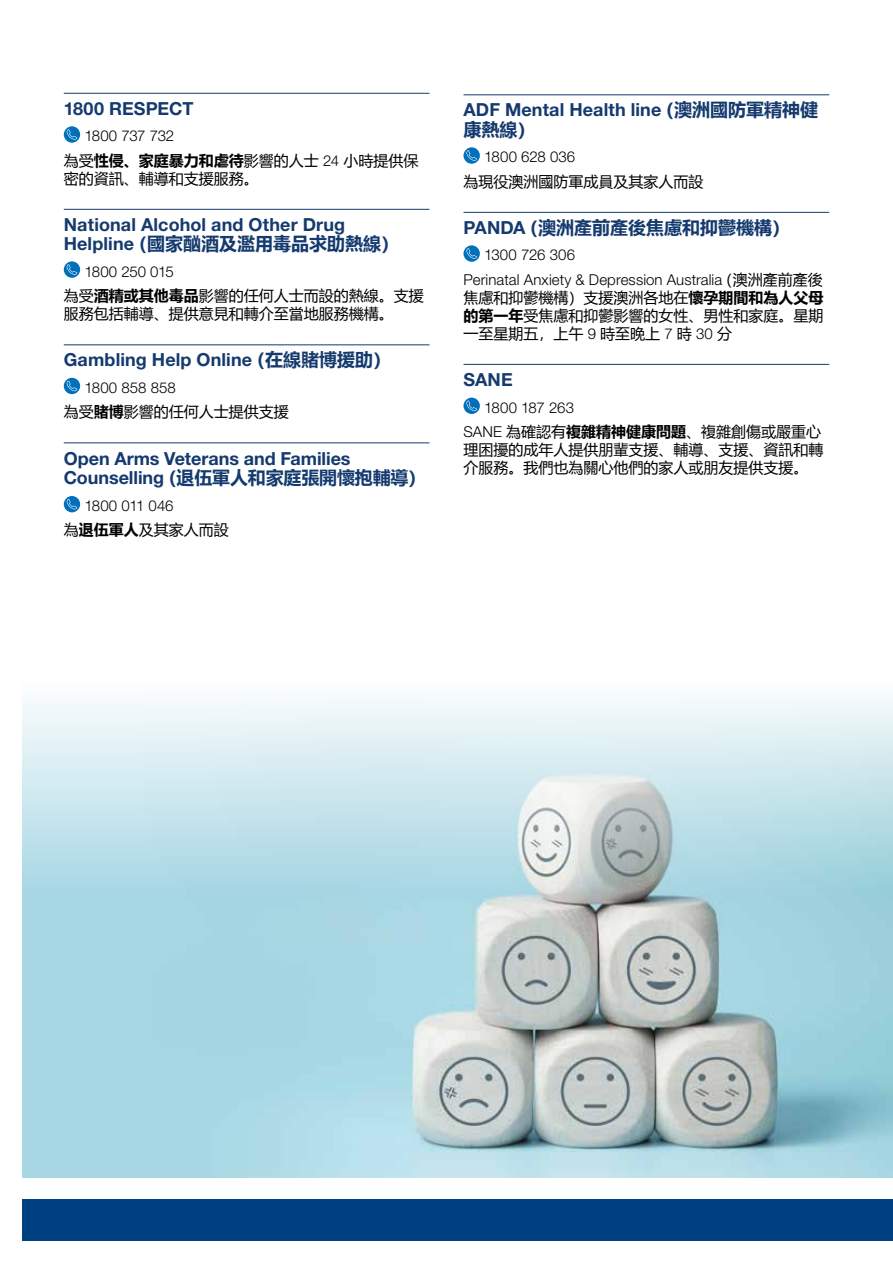
<style>
.page{position:relative;width:893px;height:1263px;background:#fff}
.page>*{position:absolute;margin:0;border:0;box-sizing:border-box;transform-origin:0 0}
.t1{font:700 18px "Helvetica Neue LT Std";letter-spacing:.005em;color:#153a6e}
.t2{font:700 18px "Microsoft Ya Hei";color:#153a6e}
.t3{font:15px/18px "Microsoft Ya Hei";color:#000}
.t4{font:300 15px/24.3px "Helvetica Neue LT Std";letter-spacing:.005em;color:#000}
.t5{font:300 15px "Helvetica Neue LT Std";letter-spacing:-.03em;color:#000}
.t6{font:300 15px "Helvetica Neue LT Std";letter-spacing:-.025em;color:#000}
.t7{font:300 15px "Helvetica Neue LT Std";letter-spacing:-.015em;color:#000}
.s1{font-weight:700}
.s2{font-family:"Helvetica Neue LT Std";font-weight:300}
.s3{font-family:"Helvetica Neue LT Std"}
.s4{font-family:"Microsoft Ya Hei"}
.s5{font-family:"Microsoft Ya Hei";font-weight:400}
</style>
<div class="page">
<hr style="left:64px;top:93px;width:365px;height:1px;background:#153a6e">
<hr style="left:64px;top:209px;width:365px;height:1px;background:#153a6e">
<hr style="left:64px;top:344px;width:365px;height:1px;background:#153a6e">
<hr style="left:64px;top:442px;width:365px;height:1px;background:#153a6e">
<hr style="left:463px;top:94px;width:366px;height:1px;background:#153a6e">
<hr style="left:463px;top:212px;width:366px;height:1px;background:#153a6e">
<hr style="left:463px;top:364px;width:366px;height:1px;background:#153a6e">
<svg style="left:64px;top:126px;width:16px;height:17px"></svg>
<svg style="left:67px;top:129px;width:10px;height:11px"></svg>
<svg style="left:64px;top:261px;width:16px;height:17px"></svg>
<svg style="left:67px;top:264px;width:10px;height:11px"></svg>
<svg style="left:64px;top:378px;width:16px;height:16px"></svg>
<svg style="left:67px;top:381px;width:10px;height:10px"></svg>
<svg style="left:64px;top:496px;width:16px;height:16px"></svg>
<svg style="left:67px;top:499px;width:10px;height:10px"></svg>
<svg style="left:463px;top:147px;width:17px;height:17px"></svg>
<svg style="left:466px;top:150px;width:11px;height:11px"></svg>
<svg style="left:463px;top:245px;width:17px;height:17px"></svg>
<svg style="left:466px;top:248px;width:11px;height:11px"></svg>
<svg style="left:463px;top:398px;width:17px;height:16px"></svg>
<svg style="left:466px;top:401px;width:11px;height:10px"></svg>
<div style="left:0;top:1199px;width:893px;height:64px;background:#004181"></div>
<img style="left:22px;top:697px;width:871px;height:481px">
<div style="left:0;top:0;width:21px;height:1263px;background:#fff"></div>
<div style="left:0;top:1242px;width:893px;height:21px;background:#fff"></div>
<p class="t1" style="left:64px;top:97px;width:131px">1800 RESPECT</p>
<p class="t5" style="left:84px;top:127px;width:91px">1800 737 732</p>
<p class="t3" style="left:64px;top:151px;width:356px">為受<span class="s1">性侵、家庭暴力和虐待</span>影響的人士 <span class="s2">24</span> 小時提供保密的資訊、輔導和支援服務。</p>
<p class="t1" style="left:64px;top:213px;width:283px">National Alcohol and Other Drug</p>
<p class="t2" style="left:64px;top:231px;width:337px"><span class="s3">Helpline</span>（國家酗酒及濫用毒品求助熱線）</p>
<p class="t6" style="left:84px;top:262px;width:91px">1800 250 015</p>
<p class="t3" style="left:64px;top:286px;width:361px">為受<span class="s1">酒精或其他毒品</span>影響的任何人士而設的熱線。支援服務包括輔導、提供意見和轉介至當地服務機構。</p>
<p class="t1" style="left:64px;top:349px;width:329px">Gambling Help Online<span class="s4">（在線賭博援助）</span></p>
<p class="t4" style="left:84px;top:375px;width:93px">1800 858 858</p>
<p class="t3" style="left:64px;top:402px;width:226px">為受<span class="s1">賭博</span>影響的任何人士提供支援</p>
<p class="t1" style="left:64px;top:447px;width:288px">Open Arms Veterans and Families</p>
<p class="t2" style="left:64px;top:465px;width:364px"><span class="s3">Counselling</span>（退伍軍人和家庭張開懷抱輔導）</p>
<p class="t4" style="left:84px;top:493px;width:91px">1800 011 046</p>
<p class="t3" style="left:64px;top:520px;width:166px">為<span class="s1">退伍軍人</span>及其家人而設</p>
<p class="t1" style="left:463px;top:99px;width:356px">ADF Mental Health line<span class="s4">（澳洲國防軍精神健</span></p>
<p class="t2" style="left:463px;top:117px;width:73px">康熱線）</p>
<p class="t4" style="left:484px;top:145px;width:93px">1800 628 036</p>
<p class="t3" style="left:463px;top:172px;width:241px">為現役澳洲國防軍成員及其家人而設</p>
<p class="t2" style="left:463px;top:215px;width:328px"><span class="s3">PANDA</span>（澳洲產前產後焦慮和抑鬱機構）</p>
<p class="t4" style="left:463px;top:243px;width:361px;text-indent:21px">1300 726 306<br>Perinatal Anxiety &amp; Depression Australia<span class="s5">（澳洲產前產後</span></p>
<p class="t3" style="left:463px;top:288px;width:361px;text-align:justify">焦慮和抑鬱機構）支援澳洲各地在<span class="s1">懷孕期間和為人父母的第一年</span>受焦慮和抑鬱影響的女性、男性和家庭。星期一至星期五，上午 <span class="s2">9</span> 時至晚上 <span class="s2">7</span> 時 <span class="s2">30</span> 分</p>
<p class="t1" style="left:463px;top:368px;width:51px">SANE</p>
<p class="t7" style="left:484px;top:398px;width:91px">1800 187 263</p>
<p class="t3" style="left:463px;top:422px;width:361px"><span class="s2">SANE</span> 為確認有<span class="s1">複雜精神健康問題</span>、複雜創傷或嚴重心理困擾的成年人提供朋輩支援、輔導、支援、資訊和轉介服務。我們也為關心他們的家人或朋友提供支援。</p>
</div>
